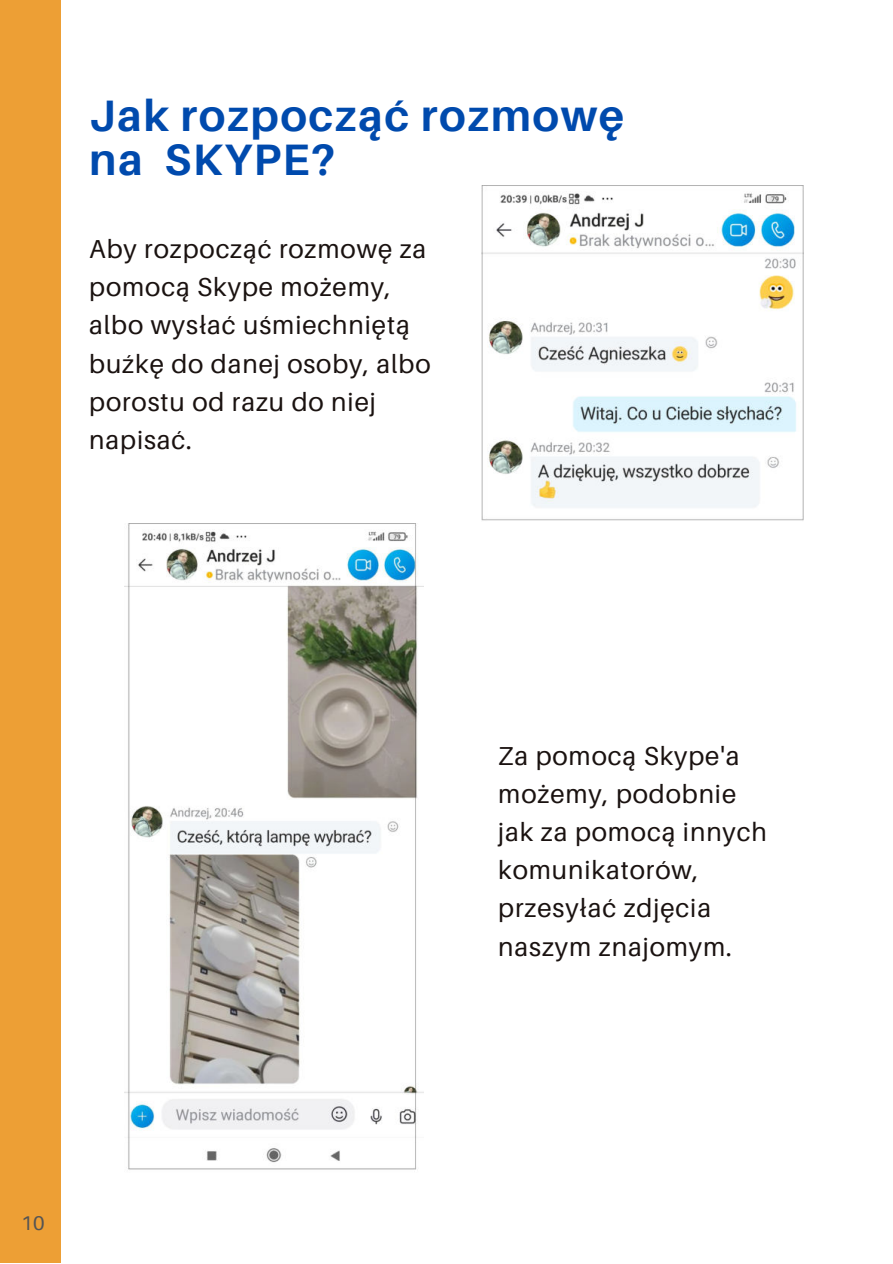
<style>
.page{position:relative;width:893px;height:1264px;background:#fff}
.page>*{position:absolute;margin:0;border:0;box-sizing:border-box;transform-origin:0 0}
.t1{font:700 43.95px/43.8px "Aileron";letter-spacing:.035em;color:#004aad}
.t2{font:25.95px/38.2px "Aileron";letter-spacing:.035em;color:#1a1210}
.t3{font:19.8px "Aileron";color:#545454}
</style>
<div class="page">
<div style="left:0;top:0;width:60px;height:1262px;background:#ed9f35"></div>
<img style="left:124px;top:524px;width:299px;height:646px">
<img style="left:481px;top:185px;width:322px;height:336px">
<h1 class="t1" style="left:89px;top:94px;width:536px">Jak rozpocząć rozmowę na SKYPE?</h1>
<p class="t2" style="left:89px;top:230px;width:343px">Aby rozpocząć rozmowę za pomocą Skype możemy, albo wysłać uśmiechniętą buźkę do danej osoby, albo porostu od razu do niej napisać.</p>
<p class="t3" style="left:21px;top:1212px;width:25px">10</p>
<p class="t2" style="left:498px;top:736px;width:270px">Za pomocą Skype'a możemy, podobnie jak za pomocą innych komunikatorów, przesyłać zdjęcia naszym znajomym.</p>
</div>
